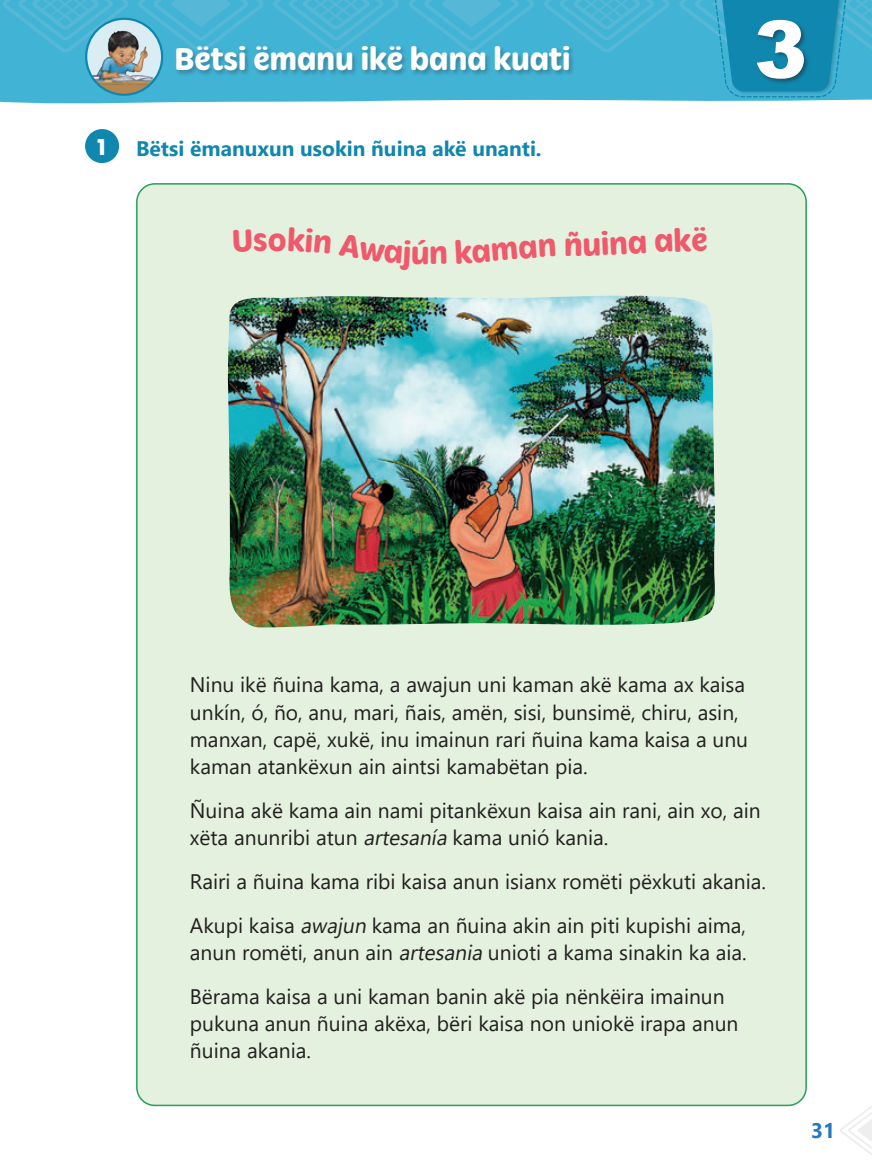
<style>
.page{position:relative;width:872px;height:1170px;background:#fff}
.page>*{position:absolute;margin:0;border:0;box-sizing:border-box;transform-origin:0 0}
.t1{font:900 79.5px "Arial";color:#fff}
.t2{font:700 33px "Mithella";color:#fff}
.t3{font:700 33px "Mithella";color:#f0596c}
.t4{font:700 22.5px "Poppins";color:#fff}
.t5{font:21px/27px "Segoe UI";color:#231f20}
.t6{font:700 21px "Segoe UI";color:#0f87ae}
.t7{font:700 21px "Segoe UI";color:#2479be}
.s1{font-style:italic}
</style>
<div class="page">
<svg style="left:840px;top:1106px;width:32px;height:49px"></svg>
<div style="left:85px;top:129px;width:34px;height:34px;background:#0f87ae;border-radius:50%"></div>
<svg style="left:0;top:0;width:872px;height:104px;background:#54bad9"></svg>
<svg style="left:273px;top:0;width:127px;height:45px;background:#46b4d5"></svg>
<svg style="left:543px;top:0;width:127px;height:53px;background:#46b3d5"></svg>
<svg style="left:137px;top:0;width:127px;height:53px;background:#48b4d5"></svg>
<svg style="left:408px;top:0;width:127px;height:45px;background:#48b4d5"></svg>
<div style="left:175px;top:45px;width:401px;height:32px;background:#231f20;opacity:.3"></div>
<svg style="left:86px;top:19px;width:76px;height:76px"></svg>
<svg style="left:89px;top:85px;width:64px;height:10px"></svg>
<img style="left:86px;top:30px;width:71px;height:55px">
<div style="left:85px;top:18px;width:78px;height:78px;border:2px solid #0f87ae;border-radius:50%"></div>
<div style="left:137px;top:184px;width:669px;height:921px;background:#e4f1de;border-radius:18px"></div>
<img style="left:228px;top:295px;width:487px;height:332px">
<svg style="left:0;top:0;width:129px;height:53px;background:#55b1ce"></svg>
<svg style="left:678px;top:0;width:194px;height:98px;background:#2897ba"></svg>
<h2 class="t2" style="left:174px;top:41px;width:397px">Bëtsi ëmanu ikë bana kuati</h2>
<p class="t4" style="left:98px;top:134px;width:10px">1</p>
<p class="t6" style="left:136px;top:129px;width:407px">Bëtsi ëmanuxun usokin ñuina akë unanti.</p>
<h2 class="t3" style="left:564px;top:226px;width:20px">ñ</h2>
<h2 class="t3" style="left:600px;top:226px;width:74px;rotate:-3deg">ina a</h2>
<h1 class="t1" style="left:754px;top:-8px;width:55px">3</h1>
<p class="t5" style="left:190px;top:669px;width:560px">Ninu ikë ñuina kama, a awajun uni kaman akë kama ax kaisa unkín, ó, ño, anu, mari, ñais, amën, sisi, bunsimë, chiru, asin, manxan, capë, xukë, inu imainun rari ñuina kama kaisa a unu kaman atankëxun ain aintsi kamabëtan pia.</p>
<p class="t5" style="left:190px;top:794px;width:572px">Ñuina akë kama ain nami pitankëxun kaisa ain rani, ain xo, ain xëta anunribi atun <span class="s1">artesanía</span> kama unió kania.</p>
<p class="t5" style="left:190px;top:857px;width:577px;line-height:44px">Rairi a ñuina kama ribi kaisa anun isianx romëti pëxkuti akania.<br>Akupi kaisa <span class="s1">awajun</span> kama an ñuina akin ain piti kupishi aima,</p>
<p class="t5" style="left:190px;top:928px;width:558px;line-height:44px">anun romëti, anun ain <span class="s1">artesania</span> unioti a kama sinakin ka aia.<br>Bërama kaisa a uni kaman banin akë pia nënkëira imainun</p>
<p class="t5" style="left:190px;top:1007px;width:550px">pukuna anun ñuina akëxa, bëri kaisa non uniokë irapa anun ñuina akania.</p>
<p class="t7" style="left:811px;top:1110px;width:26px">31</p>
</div>
